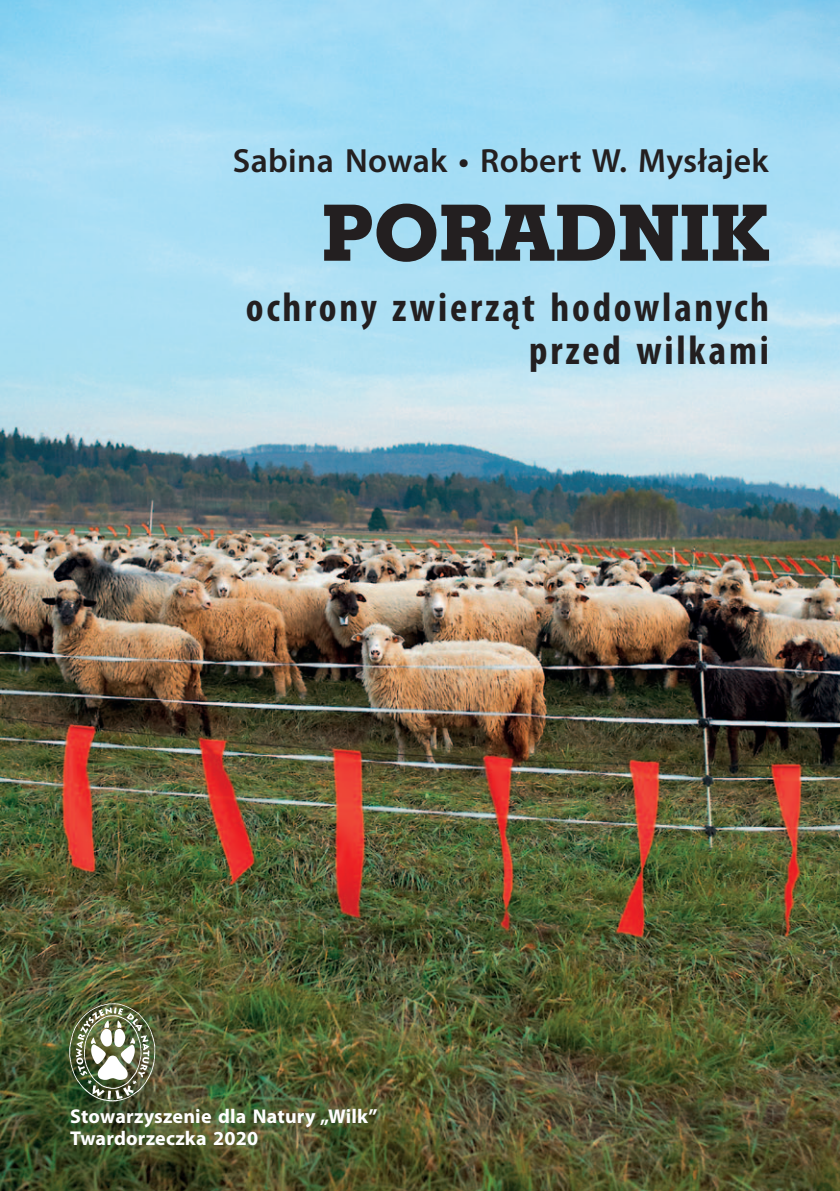
<style>
.page{position:relative;width:840px;height:1191px;background:#fff}
.page>*{position:absolute;margin:0;border:0;box-sizing:border-box;transform-origin:0 0}
.t1{font:700 condensed 41.2px/43px "Myriad Pro";letter-spacing:.07em;color:#231f20;text-align:right}
.t2{font:600 33.6px "Myriad Pro";letter-spacing:.01em;color:#231f20}
.t3{font:700 20px/22px "Myriad Pro";letter-spacing:.01em;color:#fff}
</style>
<div class="page">
<img style="left:0;top:492px;width:1px;height:699px">
<img style="left:1px;top:0;width:838px;height:1191px">
<svg style="left:324px;top:204px;width:444px;height:58px;background:#566872"></svg>
<img style="left:60px;top:998px;width:104px;height:109px">
<h2 class="t2" style="left:233px;top:142px;width:537px">Sabina Nowak • Robert W. Mysłajek</h2>
<h1 class="t1" style="left:246px;top:284px;width:524px">ochrony zwierząt hodowlanych przed wilkami</h1>
<p class="t3" style="left:70px;top:1104px;width:308px">Stowarzyszenie dla Natury „Wilk”<br>Twardorzeczka 2020</p>
</div>
